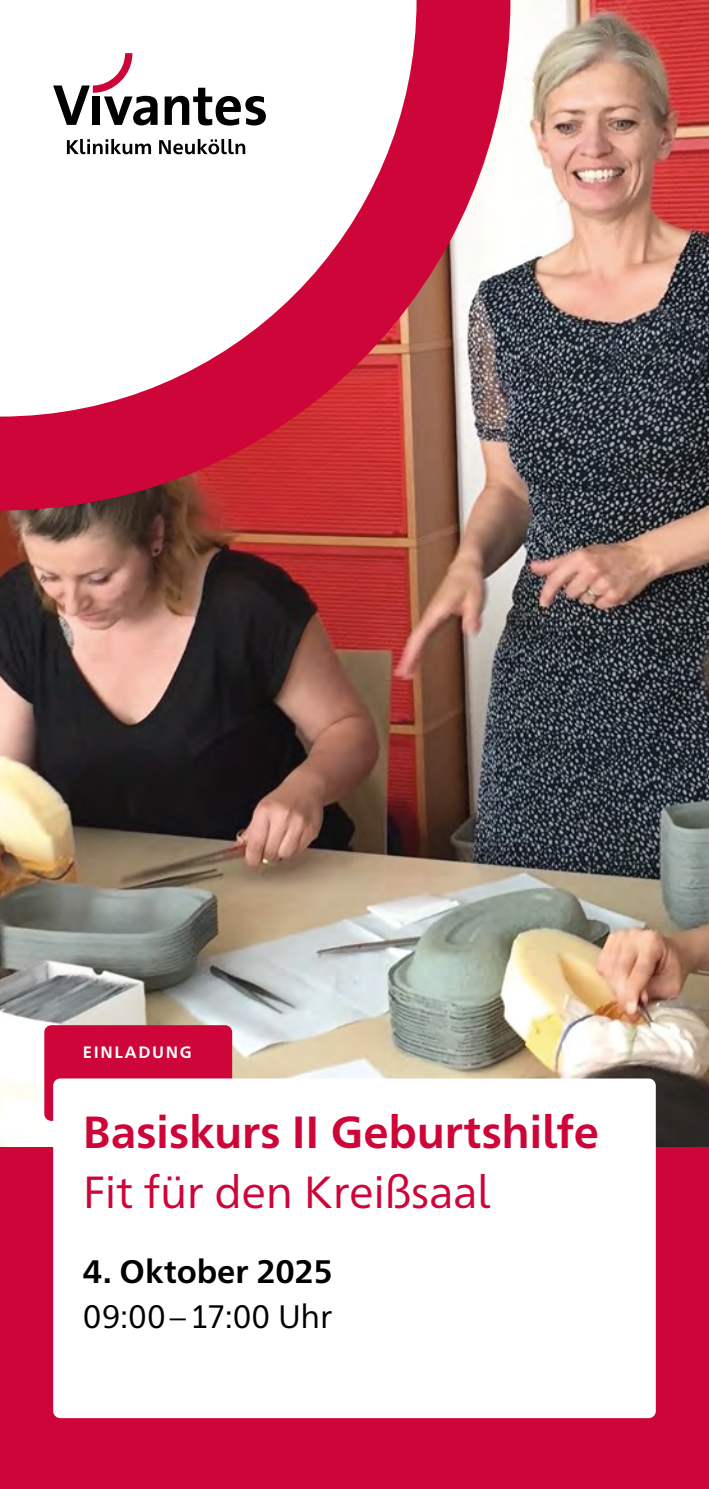
<style>
.page{position:relative;width:709px;height:1489px;background:#fff}
.page>*{position:absolute;margin:0;border:0;box-sizing:border-box;transform-origin:0 0}
.t1{font:700 45px "Frutiger Neue 1450 Pro";letter-spacing:-.005em;color:#ce0539}
.t2{font:45px "Frutiger Neue 1450 Pro";letter-spacing:-.01em;color:#ce0539}
.t3{font:32.5px "Frutiger Neue 1450 Pro";letter-spacing:-.005em;color:#000}
.t4{font:700 32.5px "Frutiger Neue 1450 Pro";letter-spacing:-.005em;color:#000}
.t5{font:700 16.5px "Frutiger Neue 1450 Pro";letter-spacing:.1em;color:#fff}
</style>
<div class="page">
<img style="left:0;top:0;width:709px;height:1147px">
<div style="left:0;top:1147px;width:709px;height:341px;background:#ce0539"></div>
<div style="left:44px;top:1025px;width:188px;height:95px;background:#ce0539;border-radius:7px"></div>
<div style="left:53px;top:1078px;width:603px;height:339px;background:#fff;border-radius:7px"></div>
<svg style="left:0;top:0;width:510px;height:510px;background:#c04255"></svg>
<svg style="left:0;top:0;width:416px;height:416px"></svg>
<svg style="left:165px;top:88px;width:101px;height:37px"></svg>
<svg style="left:53px;top:53px;width:105px;height:72px"></svg>
<svg style="left:67px;top:139px;width:84px;height:15px"></svg>
<svg style="left:159px;top:139px;width:86px;height:15px"></svg>
<p class="t5" style="left:83px;top:1040px;width:110px">EINLADUNG</p>
<p class="t1" style="left:83px;top:1099px;width:517px">Basiskurs II Geburtshilfe</p>
<p class="t2" style="left:83px;top:1158px;width:409px">Fit für den Kreißsaal</p>
<p class="t4" style="left:83px;top:1247px;width:251px">4. Oktober 2025</p>
<p class="t3" style="left:83px;top:1292px;width:251px">09:00–17:00 Uhr</p>
</div>
